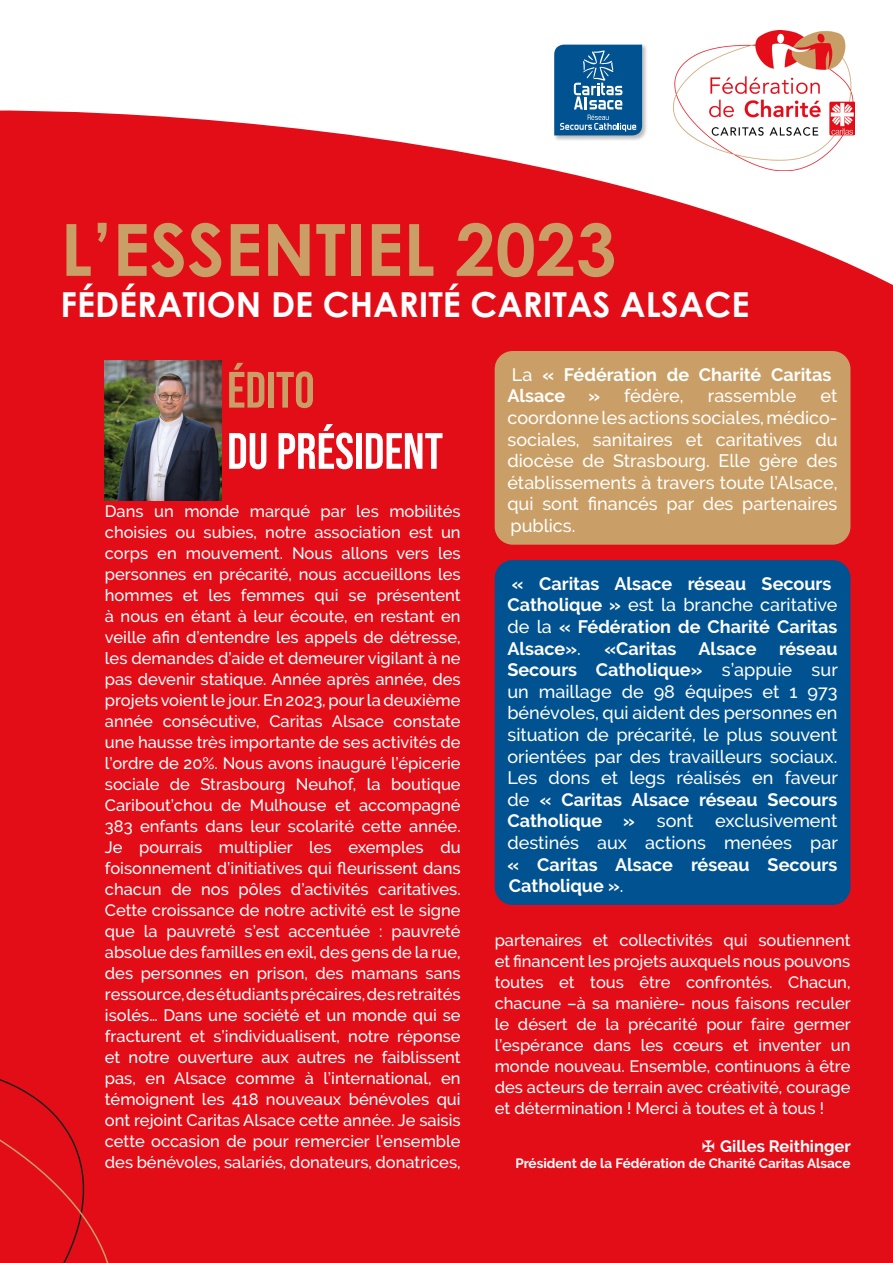
<style>
.page{position:relative;width:893px;height:1263px;background:#fff}
.page>*{position:absolute;margin:0;border:0;box-sizing:border-box;transform-origin:0 0}
.t1{font:700 72px "Century Gothic";color:#ca9f67}
.t2{font:700 51px "Bebas Neue Pro";color:#fff}
.t3{font:700 51px "Bebas Neue Pro";color:#ca9f67}
.t4{font:700 34.5px "Century Gothic";color:#fff}
.t5{font:500 18px/21.6px "Raleway";color:#fff;text-align:justify}
.t6{font:700 18px/21.6px "Raleway";color:#fff}
.t7{font:500 16.5px/21px "Raleway";color:#fff;text-align:justify}
.t8{font:700 16.5px "Raleway";color:#fff}
.t9{font:700 13.5px "Raleway";color:#fff}
.s1{font-weight:500}
.s2{font-weight:700}
</style>
<div class="page">
<div style="left:0;top:101px;width:893px;height:1162px;background:#e30d18"></div>
<img style="left:673px;top:30px;width:181px;height:141px">
<div style="left:0;top:1030px;width:136px;height:233px;background:#e30d18"></div>
<div style="left:553px;top:43px;width:95px;height:98px;background:#1d1d1b;opacity:.3"></div>
<svg style="left:554px;top:45px;width:88px;height:90px;background:#22699f"></svg>
<img style="left:105px;top:360px;width:117px;height:140px">
<div style="left:495px;top:351px;width:355px;height:194px;background:#ca9f67;border-radius:18px"></div>
<div style="left:495px;top:560px;width:355px;height:345px;background:#005291;border-radius:18px"></div>
<h1 class="t1" style="left:61px;top:195px;width:557px">L’ESSENTIEL 2023</h1>
<h3 class="t4" style="left:61px;top:279px;width:690px">FÉDÉRATION DE CHARITÉ CARITAS ALSACE</h3>
<h2 class="t3" style="left:227px;top:361px;width:89px">ÉDITO</h2>
<h2 class="t2" style="left:227px;top:422px;width:218px">DU PRÉSIDENT</h2>
<p class="t7" style="left:105px;top:501px;width:357px">Dans un monde marqué par les mobilités choisies ou subies, notre association est un corps en mouvement. Nous allons vers les personnes en précarité, nous accueillons les hommes et les femmes qui se présentent à nous en étant à leur écoute, en restant en veille afin d’entendre les appels de détresse, les demandes d’aide et demeurer vigilant à ne pas devenir statique. Année après année, des projets voient le jour. En 2023, pour la deuxième année consécutive, Caritas Alsace constate une hausse très importante de ses activités de l’ordre de 20%. Nous avons inauguré l’épicerie sociale de Strasbourg Neuhof, la boutique Caribout’chou de Mulhouse et accompagné 383 enfants dans leur scolarité cette année.<br>Je pourrais multiplier les exemples du foisonnement d’initiatives qui fleurissent dans chacun de nos pôles d’activités caritatives.<br>Cette croissance de notre activité est le signe que la pauvreté s’est accentuée : pauvreté absolue des familles en exil, des gens de la rue, des personnes en prison, des mamans sans ressource, des étudiants précaires, des retraités isolés… Dans une société et un monde qui se fracturent et s’individualisent, notre réponse et notre ouverture aux autres ne faiblissent pas, en Alsace comme à l’international, en témoignent les 418 nouveaux bénévoles qui ont rejoint Caritas Alsace cette année. Je saisis cette occasion de pour remercier l’ensemble des bénévoles, salariés, donateurs, donatrices,</p>
<p class="t6" style="left:507px;top:364px;width:325px"><span class="s1">La</span> « Fédération de Charité Caritas<br>Alsace</p>
<p class="t5" style="left:588px;top:385px;width:97px"><span class="s2">»</span> fédère,</p>
<p class="t5" style="left:708px;top:385px;width:90px">rassemble</p>
<p class="t5" style="left:507px;top:385px;width:332px;text-indent:313px">et coordonne les actions sociales, médico&shy;sociales, sanitaires et caritatives du diocèse de Strasbourg. Elle gère des établissements à travers toute l’Alsace, qui sont financés par des partenaires publics.</p>
<p class="t6" style="left:507px;top:573px;width:332px">« Caritas Alsace réseau Secours<br>Catholique » <span class="s1">est la branche caritative de la</span> « Fédération de Charité Caritas<br>Alsace»<span class="s1">.</span></p>
<p class="t5" style="left:507px;top:637px;width:332px;text-indent:272px"><span class="s2">réseau Secours Catholique»</span> s’appuie sur un maillage de 98 équipes et 1 973 bénévoles, qui aident des personnes en situation de précarité, le plus souvent orientées par des travailleurs sociaux.<br>Les dons et legs réalisés en faveur de <span class="s2">« Caritas Alsace réseau Secours Catholique »</span> sont exclusivement destinés aux actions menées par</p>
<p class="t6" style="left:507px;top:853px;width:332px">« Caritas Alsace réseau Secours<br>Catholique »<span class="s1">.</span></p>
<p class="t6" style="left:604px;top:637px;width:154px">«Caritas Alsace</p>
<p class="t7" style="left:495px;top:930px;width:358px">partenaires et collectivités qui soutiennent et financent les projets auxquels nous pouvons toutes et tous être confrontés. Chacun, chacune –à sa manière- nous faisons reculer le désert de la précarité pour faire germer l’espérance dans les cœurs et inventer un monde nouveau. Ensemble, continuons à être des acteurs de terrain avec créativité, courage et détermination ! Merci à toutes et à tous !</p>
<p class="t8" style="left:701px;top:1137px;width:151px">✠ Gilles Reithinger</p>
<p class="t9" style="left:515px;top:1156px;width:337px">Président de la Fédération de Charité Caritas Alsace</p>
</div>
